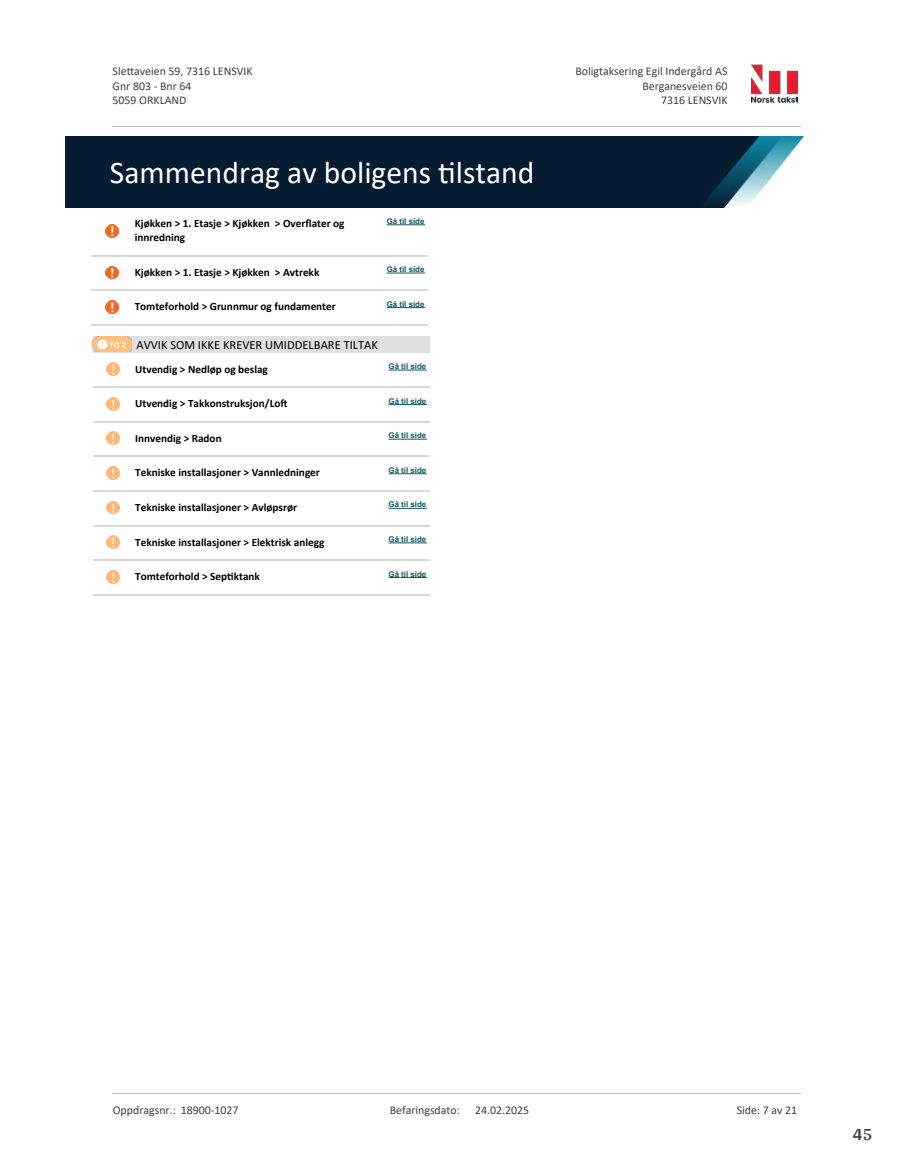
<style>
.page{position:relative;width:915px;height:1172px;background:#fff}
.page>*{position:absolute;margin:0;border:0;box-sizing:border-box;transform-origin:0 0}
.t1{font:31.65px "Calibri";color:#fff}
.t2{font:700 18px "Arya";color:#414749}
.t3{font:12.45px "Calibri";color:#000}
.t4{font:11.85px/14.5px "Calibri";color:#404040}
.t5{font:700 11.25px/13.6px "Calibri";color:#000}
.t6{font:700 7.95px "Arial";color:#115965}
</style>
<div class="page">
<svg style="left:106px;top:224px;width:12px;height:13px"></svg>
<hr style="left:386px;top:224px;width:39px;height:1px;background:#115965">
<hr style="left:91px;top:255px;width:41px;height:1px;background:#d7dbd3">
<hr style="left:132px;top:255px;width:62px;height:1px;background:#d7dbd3">
<hr style="left:194px;top:255px;width:66px;height:1px;background:#d7dbd3">
<hr style="left:260px;top:255px;width:124px;height:1px;background:#d7dbd3">
<hr style="left:384px;top:255px;width:43px;height:1px;background:#d7dbd3">
<svg style="left:106px;top:266px;width:12px;height:13px"></svg>
<hr style="left:386px;top:273px;width:39px;height:1px;background:#115965">
<hr style="left:91px;top:290px;width:41px;height:1px;background:#d7dbd3">
<hr style="left:132px;top:290px;width:62px;height:1px;background:#d7dbd3">
<hr style="left:194px;top:290px;width:66px;height:1px;background:#d7dbd3">
<hr style="left:260px;top:290px;width:124px;height:1px;background:#d7dbd3">
<hr style="left:384px;top:290px;width:43px;height:1px;background:#d7dbd3">
<svg style="left:106px;top:301px;width:12px;height:12px"></svg>
<hr style="left:386px;top:307px;width:39px;height:1px;background:#115965">
<hr style="left:91px;top:324px;width:41px;height:1px;background:#d7dbd3">
<hr style="left:132px;top:324px;width:62px;height:1px;background:#d7dbd3">
<hr style="left:194px;top:324px;width:66px;height:1px;background:#d7dbd3">
<hr style="left:260px;top:324px;width:124px;height:1px;background:#d7dbd3">
<hr style="left:384px;top:324px;width:43px;height:1px;background:#d7dbd3">
<div style="left:93px;top:336px;width:39px;height:17px;background:#e0e0e0"></div>
<img style="left:93px;top:336px;width:39px;height:16px">
<div style="left:132px;top:336px;width:254px;height:17px;background:#e0e0e0"></div>
<div style="left:386px;top:336px;width:43px;height:17px;background:#e0e0e0"></div>
<svg style="left:107px;top:363px;width:12px;height:13px"></svg>
<hr style="left:388px;top:370px;width:39px;height:1px;background:#115965">
<hr style="left:93px;top:387px;width:39px;height:1px;background:#d7dbd3">
<hr style="left:132px;top:387px;width:63px;height:1px;background:#d7dbd3">
<hr style="left:195px;top:387px;width:66px;height:1px;background:#d7dbd3">
<hr style="left:261px;top:387px;width:125px;height:1px;background:#d7dbd3">
<hr style="left:386px;top:387px;width:43px;height:1px;background:#d7dbd3">
<svg style="left:107px;top:397px;width:12px;height:13px"></svg>
<hr style="left:388px;top:404px;width:39px;height:1px;background:#115965">
<hr style="left:93px;top:421px;width:39px;height:1px;background:#d7dbd3">
<hr style="left:132px;top:421px;width:63px;height:1px;background:#d7dbd3">
<hr style="left:195px;top:421px;width:66px;height:1px;background:#d7dbd3">
<hr style="left:261px;top:421px;width:125px;height:1px;background:#d7dbd3">
<hr style="left:386px;top:421px;width:43px;height:1px;background:#d7dbd3">
<svg style="left:107px;top:432px;width:12px;height:13px"></svg>
<hr style="left:388px;top:439px;width:39px;height:1px;background:#115965">
<hr style="left:93px;top:456px;width:39px;height:1px;background:#d7dbd3">
<hr style="left:132px;top:456px;width:63px;height:1px;background:#d7dbd3">
<hr style="left:195px;top:456px;width:66px;height:1px;background:#d7dbd3">
<hr style="left:261px;top:456px;width:125px;height:1px;background:#d7dbd3">
<hr style="left:386px;top:456px;width:43px;height:1px;background:#d7dbd3">
<svg style="left:107px;top:466px;width:12px;height:13px"></svg>
<hr style="left:388px;top:473px;width:39px;height:1px;background:#115965">
<hr style="left:93px;top:490px;width:39px;height:2px;background:#d7dbd3">
<hr style="left:132px;top:490px;width:63px;height:2px;background:#d7dbd3">
<hr style="left:195px;top:490px;width:66px;height:2px;background:#d7dbd3">
<hr style="left:261px;top:490px;width:125px;height:2px;background:#d7dbd3">
<hr style="left:386px;top:490px;width:43px;height:2px;background:#d7dbd3">
<svg style="left:107px;top:501px;width:12px;height:13px"></svg>
<hr style="left:388px;top:508px;width:39px;height:1px;background:#115965">
<hr style="left:93px;top:525px;width:39px;height:1px;background:#d7dbd3">
<hr style="left:132px;top:525px;width:63px;height:1px;background:#d7dbd3">
<hr style="left:195px;top:525px;width:66px;height:1px;background:#d7dbd3">
<hr style="left:261px;top:525px;width:125px;height:1px;background:#d7dbd3">
<hr style="left:386px;top:525px;width:43px;height:1px;background:#d7dbd3">
<svg style="left:107px;top:536px;width:12px;height:12px"></svg>
<hr style="left:388px;top:542px;width:39px;height:1px;background:#115965">
<hr style="left:93px;top:559px;width:39px;height:2px;background:#d7dbd3">
<hr style="left:132px;top:559px;width:63px;height:2px;background:#d7dbd3">
<hr style="left:195px;top:559px;width:66px;height:2px;background:#d7dbd3">
<hr style="left:261px;top:559px;width:125px;height:2px;background:#d7dbd3">
<hr style="left:386px;top:559px;width:43px;height:2px;background:#d7dbd3">
<svg style="left:107px;top:570px;width:12px;height:13px"></svg>
<hr style="left:388px;top:577px;width:39px;height:1px;background:#115965">
<hr style="left:93px;top:594px;width:39px;height:1px;background:#d7dbd3">
<hr style="left:132px;top:594px;width:63px;height:1px;background:#d7dbd3">
<hr style="left:195px;top:594px;width:66px;height:1px;background:#d7dbd3">
<hr style="left:261px;top:594px;width:125px;height:1px;background:#d7dbd3">
<hr style="left:386px;top:594px;width:43px;height:1px;background:#d7dbd3">
<img style="left:751px;top:64px;width:46px;height:40px">
<hr style="left:113px;top:127px;width:687px;height:1px;background:#c0c0c0">
<img style="left:65px;top:137px;width:738px;height:71px">
<hr style="left:113px;top:1093px;width:687px;height:1px;background:#c0c0c0">
<p class="t4" style="left:113px;top:64px;width:141px">Sle琀琀aveien 59, 7316 LENSVIK<br>Gnr 803 - Bnr 64<br>5059 ORKLAND</p>
<p class="t4" style="left:575px;top:64px;width:153px">Boligtaksering Egil Indergård AS</p>
<p class="t4" style="left:642px;top:78px;width:87px">Berganesveien 60</p>
<p class="t4" style="left:661px;top:93px;width:68px">7316 LENSVIK</p>
<h1 class="t1" style="left:110px;top:150px;width:426px">Sammendrag av boligens 琀椀lstand</h1>
<p class="t5" style="left:135px;top:217px;width:211px">Kjøkken &gt; 1. Etasje &gt; Kjøkken &gt; Over昀氀ater og innredning</p>
<p class="t6" style="left:386px;top:216px;width:39px">Gå til side</p>
<p class="t5" style="left:135px;top:265px;width:186px">Kjøkken &gt; 1. Etasje &gt; Kjøkken &gt; Avtrekk</p>
<p class="t6" style="left:386px;top:264px;width:39px">Gå til side</p>
<p class="t5" style="left:135px;top:300px;width:202px">Tomteforhold &gt; Grunnmur og fundamenter</p>
<p class="t6" style="left:386px;top:298px;width:39px">Gå til side</p>
<p class="t3" style="left:136px;top:336px;width:243px">AVVIK SOM IKKE KREVER UMIDDELBARE TILTAK</p>
<p class="t5" style="left:135px;top:362px;width:134px">Utvendig &gt; Nedløp og beslag</p>
<p class="t6" style="left:388px;top:361px;width:39px">Gå til side</p>
<p class="t5" style="left:135px;top:397px;width:154px">Utvendig &gt; Takkonstruksjon/Lo昀琀</p>
<p class="t6" style="left:388px;top:395px;width:39px">Gå til side</p>
<p class="t5" style="left:135px;top:431px;width:88px">Innvendig &gt; Radon</p>
<p class="t6" style="left:388px;top:430px;width:39px">Gå til side</p>
<p class="t5" style="left:135px;top:466px;width:186px">Tekniske installasjoner &gt; Vannledninger</p>
<p class="t6" style="left:388px;top:464px;width:39px">Gå til side</p>
<p class="t5" style="left:135px;top:500px;width:163px">Tekniske installasjoner &gt; Avløpsrør</p>
<p class="t6" style="left:388px;top:499px;width:39px">Gå til side</p>
<p class="t5" style="left:135px;top:535px;width:191px">Tekniske installasjoner &gt; Elektrisk anlegg</p>
<p class="t6" style="left:388px;top:534px;width:39px">Gå til side</p>
<p class="t5" style="left:135px;top:569px;width:126px">Tomteforhold &gt; Sep琀椀ktank</p>
<p class="t6" style="left:388px;top:568px;width:39px">Gå til side</p>
<p class="t4" style="left:113px;top:1102px;width:127px">Oppdragsnr.: 18900-1027</p>
<p class="t4" style="left:389px;top:1102px;width:72px">Befaringsdato:</p>
<p class="t4" style="left:475px;top:1102px;width:55px">24.02.2025</p>
<p class="t4" style="left:736px;top:1102px;width:62px">Side: 7 av 21</p>
<h2 class="t2" style="left:852px;top:1123px;width:21px">45</h2>
</div>
